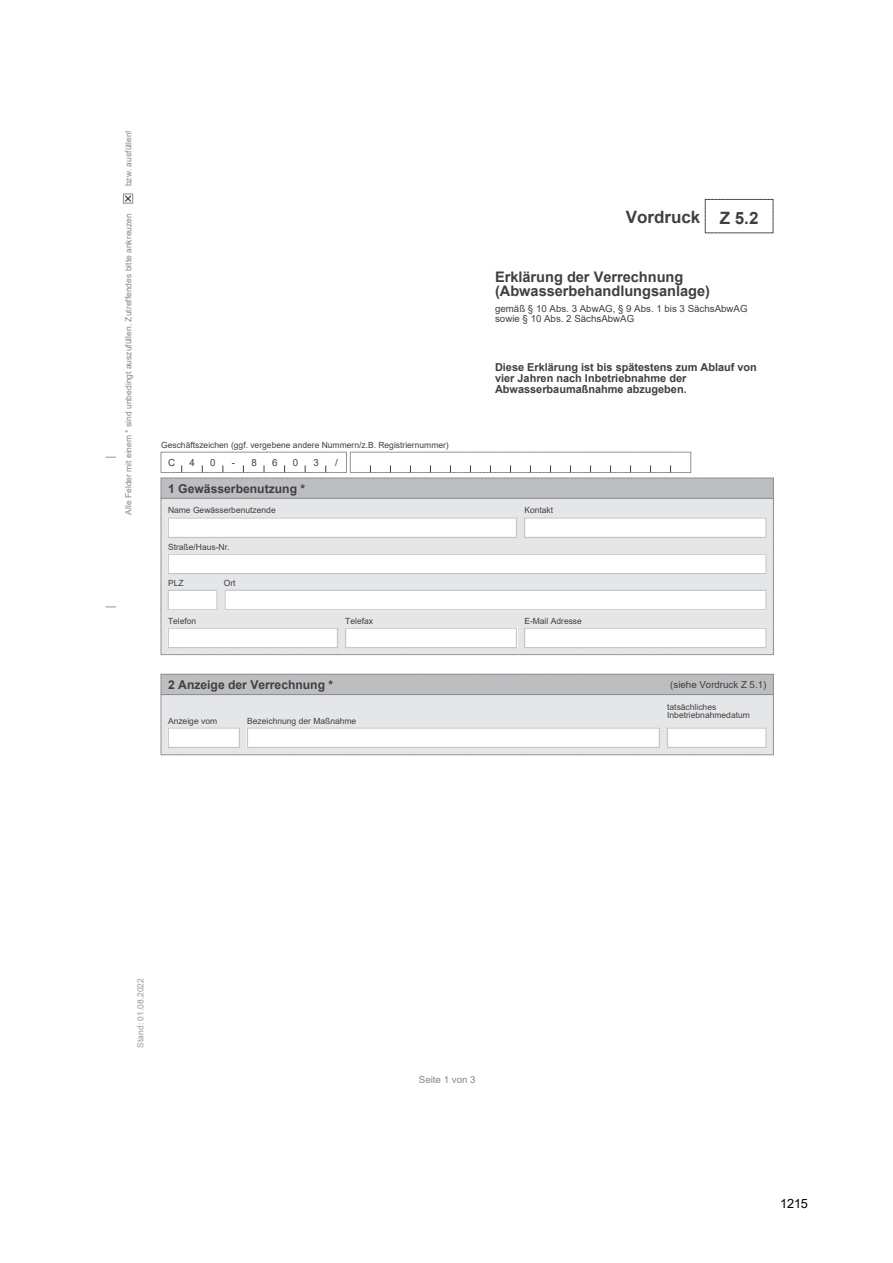
<style>
.page{position:relative;width:893px;height:1263px;background:#fff}
.page>*{position:absolute;margin:0;border:0;box-sizing:border-box;transform-origin:0 0}
.t1{font:700 16.95px "Arial";color:#403f41}
.t2{font:700 14.55px/14.5px "Arial";color:#403f41}
.t3{font:12.75px "Arial";color:#000}
.t4{font:700 12.15px "Arial";color:#403f41}
.t5{font:700 10.95px/10.9px "Arial";color:#403f41}
.t6{font:9.75px/9.8px "Arial";color:#403f41}
.t7{font:9.75px "Arial";color:#86878a}
.t8{font:8.55px/8.6px "Arial";color:#403f41}
.t9{font:8.55px "Arial";color:#86878a}
.t10{font:8.55px "Arial";color:#96989b}
</style>
<div class="page">
<div style="left:161px;top:695px;width:612px;height:60px;background:#e5e6e7"></div>
<div style="left:161px;top:694px;width:613px;height:61px;border:1px dashed #86878a"></div>
<div style="left:161px;top:498px;width:612px;height:156px;background:#e5e6e7"></div>
<div style="left:161px;top:498px;width:613px;height:157px;border:1px dashed #86878a"></div>
<div style="left:161px;top:674px;width:613px;height:21px;background:#bcbec0"></div>
<div style="left:161px;top:674px;width:613px;height:21px;border:1px dashed #86878a"></div>
<div style="left:161px;top:478px;width:613px;height:20px;background:#bcbec0"></div>
<div style="left:161px;top:478px;width:613px;height:20px;border:1px dashed #86878a"></div>
<div style="left:705px;top:199px;width:69px;height:34px;border:1px dashed #403f41"></div>
<div style="left:161px;top:452px;width:186px;height:21px;border:1px dashed #86878a"></div>
<div style="left:350px;top:452px;width:341px;height:21px;border:1px dashed #86878a"></div>
<div style="left:123px;top:193px;width:10px;height:11px;border:1px solid #96989b"></div>
<svg style="left:124px;top:194px;width:9px;height:9px"></svg>
<div style="left:168px;top:517px;width:349px;height:21px;background:#fff"></div>
<div style="left:168px;top:517px;width:349px;height:21px;border:1px solid #c4c6c8"></div>
<div style="left:524px;top:517px;width:243px;height:21px;background:#fff"></div>
<div style="left:524px;top:517px;width:243px;height:21px;border:1px solid #c4c6c8"></div>
<div style="left:168px;top:553px;width:599px;height:21px;background:#fff"></div>
<div style="left:168px;top:553px;width:599px;height:21px;border:1px solid #c4c6c8"></div>
<div style="left:168px;top:590px;width:50px;height:20px;background:#fff"></div>
<div style="left:168px;top:590px;width:50px;height:20px;border:1px solid #c4c6c8"></div>
<div style="left:224px;top:590px;width:543px;height:20px;background:#fff"></div>
<div style="left:224px;top:590px;width:543px;height:20px;border:1px solid #c4c6c8"></div>
<div style="left:168px;top:627px;width:170px;height:21px;background:#fff"></div>
<div style="left:168px;top:627px;width:170px;height:21px;border:1px solid #c4c6c8"></div>
<div style="left:345px;top:627px;width:172px;height:21px;background:#fff"></div>
<div style="left:345px;top:627px;width:172px;height:21px;border:1px solid #c4c6c8"></div>
<div style="left:524px;top:627px;width:243px;height:21px;background:#fff"></div>
<div style="left:524px;top:627px;width:243px;height:21px;border:1px solid #c4c6c8"></div>
<div style="left:168px;top:727px;width:72px;height:21px;background:#fff"></div>
<div style="left:168px;top:727px;width:72px;height:21px;border:1px solid #c4c6c8"></div>
<div style="left:247px;top:727px;width:413px;height:21px;background:#fff"></div>
<div style="left:247px;top:727px;width:413px;height:21px;border:1px solid #c4c6c8"></div>
<div style="left:667px;top:727px;width:100px;height:21px;background:#fff"></div>
<div style="left:667px;top:727px;width:100px;height:21px;border:1px solid #c4c6c8"></div>
<p class="t9" style="left:123px;top:186px;width:58px;rotate:-90deg">bzw. ausfüllen!</p>
<p class="t9" style="left:123px;top:515px;width:303px;rotate:-90deg">Alle Felder mit einem * sind unbedingt auszufüllen. Zutreffendes bitte ankreuzen</p>
<p class="t8" style="left:161px;top:441px;width:289px">Geschäftszeichen (ggf. vergebene andere Nummern/z.B. Registriernummer)</p>
<p class="t6" style="left:168px;top:457px;width:9px">C</p>
<p class="t6" style="left:189px;top:457px;width:7px">4</p>
<p class="t6" style="left:210px;top:457px;width:7px">0</p>
<p class="t6" style="left:232px;top:457px;width:27px">- 8</p>
<p class="t6" style="left:272px;top:457px;width:7px">6</p>
<p class="t6" style="left:293px;top:457px;width:7px">0</p>
<p class="t6" style="left:313px;top:457px;width:7px">3</p>
<p class="t6" style="left:335px;top:457px;width:4px">/</p>
<h3 class="t4" style="left:168px;top:480px;width:138px">1 Gewässerbenutzung *</h3>
<p class="t8" style="left:168px;top:506px;width:109px">Name Gewässerbenutzende</p>
<p class="t8" style="left:168px;top:542px;width:63px">Straße/Haus-Nr.</p>
<p class="t8" style="left:168px;top:578px;width:17px">PLZ</p>
<p class="t8" style="left:224px;top:578px;width:13px">Ort</p>
<p class="t8" style="left:168px;top:616px;width:30px">Telefon</p>
<p class="t8" style="left:345px;top:616px;width:29px">Telefax</p>
<h3 class="t4" style="left:168px;top:677px;width:167px">2 Anzeige der Verrechnung *</h3>
<p class="t8" style="left:247px;top:716px;width:111px">Bezeichnung der Maßnahme</p>
<p class="t8" style="left:168px;top:716px;width:51px">Anzeige vom</p>
<h1 class="t1" style="left:626px;top:205px;width:134px">Vordruck Z 5.2</h1>
<h2 class="t2" style="left:495px;top:269px;width:217px">Erklärung der Verrechnung (Abwasserbehandlungsanlage)</h2>
<p class="t6" style="left:495px;top:303px;width:254px">gemäß § 10 Abs. 3 AbwAG, § 9 Abs. 1 bis 3 SächsAbwAG sowie § 10 Abs. 2 SächsAbwAG</p>
<p class="t5" style="left:495px;top:362px;width:263px">Diese Erklärung ist bis spätestens zum Ablauf von vier Jahren nach Inbetriebnahme der<br>Abwasserbaumaßnahme abzugeben.</p>
<p class="t8" style="left:524px;top:506px;width:30px">Kontakt</p>
<p class="t8" style="left:524px;top:616px;width:59px">E-Mail Adresse</p>
<p class="t6" style="left:670px;top:680px;width:98px">(siehe Vordruck Z 5.1)</p>
<p class="t8" style="left:667px;top:702px;width:84px">tatsächliches<br>Inbetriebnahmedatum</p>
<p class="t10" style="left:135px;top:1047px;width:71px;rotate:-90deg">Stand: 01.08.2022</p>
<p class="t7" style="left:419px;top:1073px;width:58px">Seite 1 von 3</p>
<h3 class="t3" style="left:780px;top:1194px;width:29px">1215</h3>
</div>
